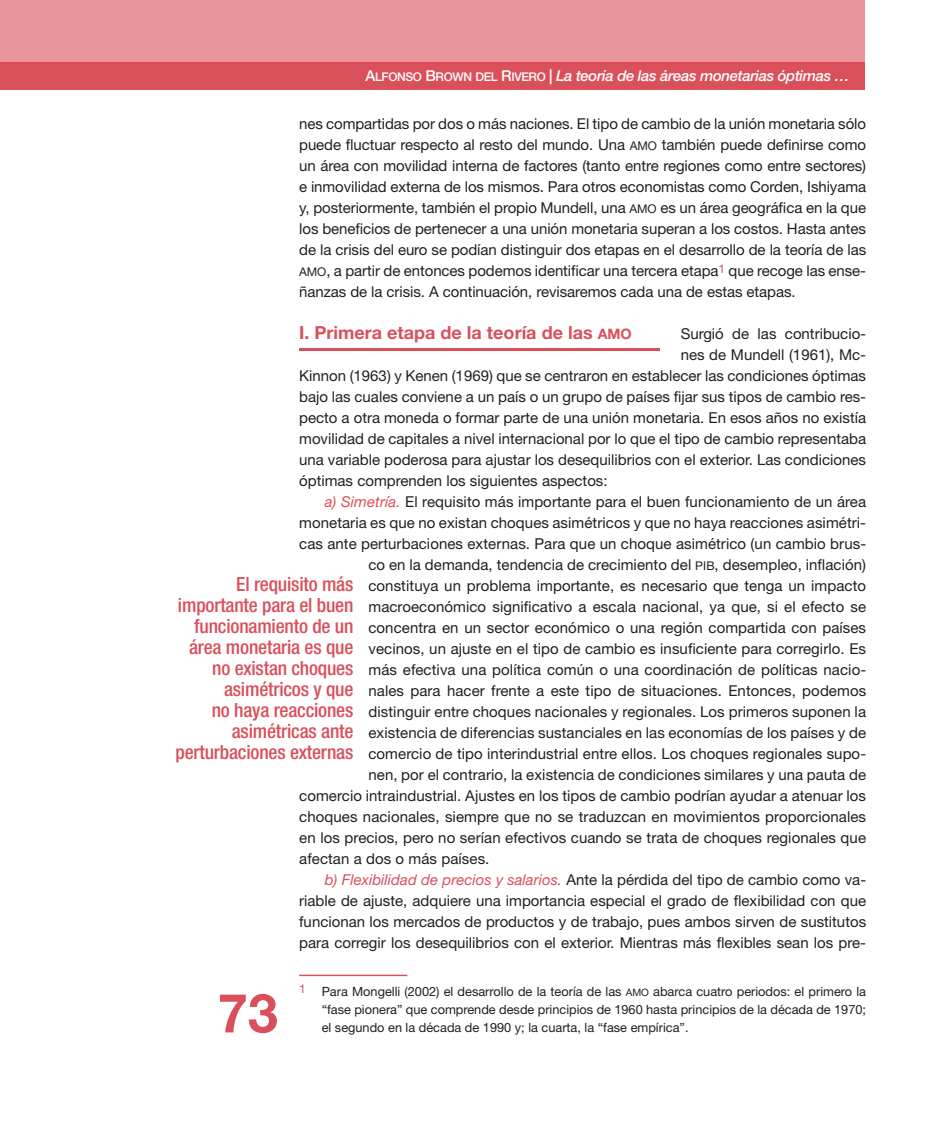
<style>
.page{position:relative;width:948px;height:1142px;background:#fff}
.page>*{position:absolute;margin:0;border:0;box-sizing:border-box;transform-origin:0 0}
.t1{font:700 54px "Helvetica Neue LT Std";color:#d9505b}
.t2{font:500 condensed 19.5px/21px "Helvetica Neue LT Std";letter-spacing:-.01em;color:#d9505b;text-align:right}
.t3{font:700 18px "Helvetica Neue LT Std";color:#d9505b}
.t4{font:15px/21px "Helvetica Neue LT Std";letter-spacing:.005em;color:#231f20;text-align:justify}
.t5{font:italic 500 15px "Helvetica Neue LT Std";letter-spacing:-.025em;color:#fff}
.t6{font:12.75px/18px "Helvetica Neue LT Std";color:#231f20;text-align:justify}
.s1{font-family:"Helvetica Neue LT Std Md SC800";font-weight:400;font-style:normal}
.s2{font-family:"Helvetica Neue LT Std Md SC800";font-weight:400;font-style:normal;font-size:12px}
.s3{font-family:"Helvetica Neue LT Std Roman SC800";font-size:12px}
.s4{font-style:italic;color:#d9505b}
.s5{font-family:"Helvetica Neue LT Std Roman SC800";font-size:10.2px}
.s6{font-family:"Helvetica Neue LT Std Bd SC800";font-weight:400;font-size:14.4px}
</style>
<div class="page">
<div style="left:0;top:0;width:864px;height:67px;background:#e8969c"></div>
<div style="left:0;top:62px;width:864px;height:27px;background:#d9505b"></div>
<hr style="left:299px;top:974px;width:108px;height:2px;background:#d9505b">
<hr style="left:299px;top:348px;width:361px;height:3px;background:#d9505b">
<p class="t5" style="left:365px;top:66px;width:485px"><span class="s1">A</span><span class="s2">LFONSO</span> <span class="s1">B</span><span class="s2">ROWN DEL</span> <span class="s1">R</span><span class="s2">IVERO</span> | La teoría de las áreas monetarias óptimas …</p>
<p class="t4" style="left:299px;top:113px;width:568px">nes compartidas por dos o más naciones. El tipo de cambio de la unión monetaria sólo puede fluctuar respecto al resto del mundo. Una <span class="s3">AMO</span> también puede definirse como un área con movilidad interna de factores (tanto entre regiones como entre sectores) e inmovilidad externa de los mismos. Para otros economistas como Corden, Ishiyama y, posteriormente, también el propio Mundell, una <span class="s3">AMO</span> es un área geográfica en la que los beneficios de pertenecer a una unión monetaria superan a los costos. Hasta antes de la crisis del euro se podían distinguir dos etapas en el desarrollo de la teoría de las <span class="s3">AMO</span>, a partir de entonces podemos identificar una tercera etapa<sup>1</sup> que recoge las ense&shy;ñanzas de la crisis. A continuación, revisaremos cada una de estas etapas.</p>
<p class="t4" style="left:680px;top:323px;width:187px">Surgió de las contribucio-</p>
<p class="t4" style="left:680px;top:344px;width:187px">nes de Mundell (1961), Mc-</p>
<p class="t4" style="left:299px;top:365px;width:568px">Kinnon (1963) y Kenen (1969) que se centraron en establecer las condiciones óptimas</p>
<p class="t4" style="left:299px;top:386px;width:568px">bajo las cuales conviene a un país o un grupo de países fijar sus tipos de cambio res-</p>
<p class="t4" style="left:299px;top:407px;width:568px">pecto a otra moneda o formar parte de una unión monetaria. En esos años no existía</p>
<p class="t4" style="left:299px;top:428px;width:568px">movilidad de capitales a nivel internacional por lo que el tipo de cambio representaba</p>
<p class="t4" style="left:299px;top:449px;width:568px">una variable poderosa para ajustar los desequilibrios con el exterior. Las condiciones</p>
<p class="t4" style="left:299px;top:470px;width:310px">óptimas comprenden los siguientes aspectos:</p>
<p class="t4" style="left:324px;top:491px;width:542px"><span class="s4">a) Simetría.</span> El requisito más importante para el buen funcionamiento de un área</p>
<p class="t4" style="left:299px;top:512px;width:568px">monetaria es que no existan choques asimétricos y que no haya reacciones asimétri-</p>
<p class="t4" style="left:299px;top:533px;width:568px">cas ante perturbaciones externas. Para que un choque asimétrico (un cambio brus-</p>
<p class="t4" style="left:368px;top:554px;width:499px">co en la demanda, tendencia de crecimiento del <span class="s3">PIB</span>, desempleo, inflación)</p>
<p class="t4" style="left:368px;top:575px;width:499px">constituya un problema importante, es necesario que tenga un impacto</p>
<p class="t4" style="left:368px;top:596px;width:499px">macroeconómico significativo a escala nacional, ya que, si el efecto se</p>
<p class="t4" style="left:368px;top:617px;width:499px">concentra en un sector económico o una región compartida con países</p>
<p class="t4" style="left:368px;top:638px;width:499px">vecinos, un ajuste en el tipo de cambio es insuficiente para corregirlo. Es</p>
<p class="t4" style="left:368px;top:659px;width:499px">más efectiva una política común o una coordinación de políticas nacio-</p>
<p class="t4" style="left:368px;top:680px;width:499px">nales para hacer frente a este tipo de situaciones. Entonces, podemos</p>
<p class="t4" style="left:368px;top:701px;width:499px">distinguir entre choques nacionales y regionales. Los primeros suponen la</p>
<p class="t4" style="left:368px;top:722px;width:499px">existencia de diferencias sustanciales en las economías de los países y de</p>
<p class="t4" style="left:368px;top:743px;width:499px">comercio de tipo interindustrial entre ellos. Los choques regionales supo-</p>
<p class="t4" style="left:368px;top:764px;width:499px">nen, por el contrario, la existencia de condiciones similares y una pauta de</p>
<p class="t4" style="left:299px;top:785px;width:568px">comercio intraindustrial. Ajustes en los tipos de cambio podrían ayudar a atenuar los</p>
<p class="t4" style="left:299px;top:806px;width:568px">choques nacionales, siempre que no se traduzcan en movimientos proporcionales</p>
<p class="t4" style="left:299px;top:827px;width:568px">en los precios, pero no serían efectivos cuando se trata de choques regionales que</p>
<p class="t4" style="left:299px;top:848px;width:192px">afectan a dos o más países.</p>
<p class="t4" style="left:324px;top:869px;width:542px"><span class="s4">b) Flexibilidad de precios y salarios.</span> Ante la pérdida del tipo de cambio como va-</p>
<p class="t4" style="left:299px;top:890px;width:568px">riable de ajuste, adquiere una importancia especial el grado de flexibilidad con que</p>
<p class="t4" style="left:299px;top:911px;width:568px">funcionan los mercados de productos y de trabajo, pues ambos sirven de sustitutos</p>
<p class="t4" style="left:299px;top:932px;width:568px">para corregir los desequilibrios con el exterior. Mientras más flexibles sean los pre-</p>
<p class="t6" style="left:321px;top:982px;width:545px;text-indent:-22px"><sup>1</sup> Para Mongelli (2002) el desarrollo de la teoría de las <span class="s5">AMO</span> abarca cuatro periodos: el primero la “fase pionera” que comprende desde principios de 1960 hasta principios de la década de 1970; el segundo en la década de 1990 y; la cuarta, la “fase empírica”.</p>
<p class="t3" style="left:299px;top:321px;width:334px">I. Primera etapa de la teoría de las <span class="s6">AMO</span></p>
<h2 class="t2" style="left:175px;top:573px;width:179px">El requisito más importante para el buen funcionamiento de un área monetaria es que no existan choques asimétricos y que<br>no haya reacciones asimétricas ante perturbaciones externas</h2>
<h1 class="t1" style="left:218px;top:979px;width:62px">73</h1>
</div>
